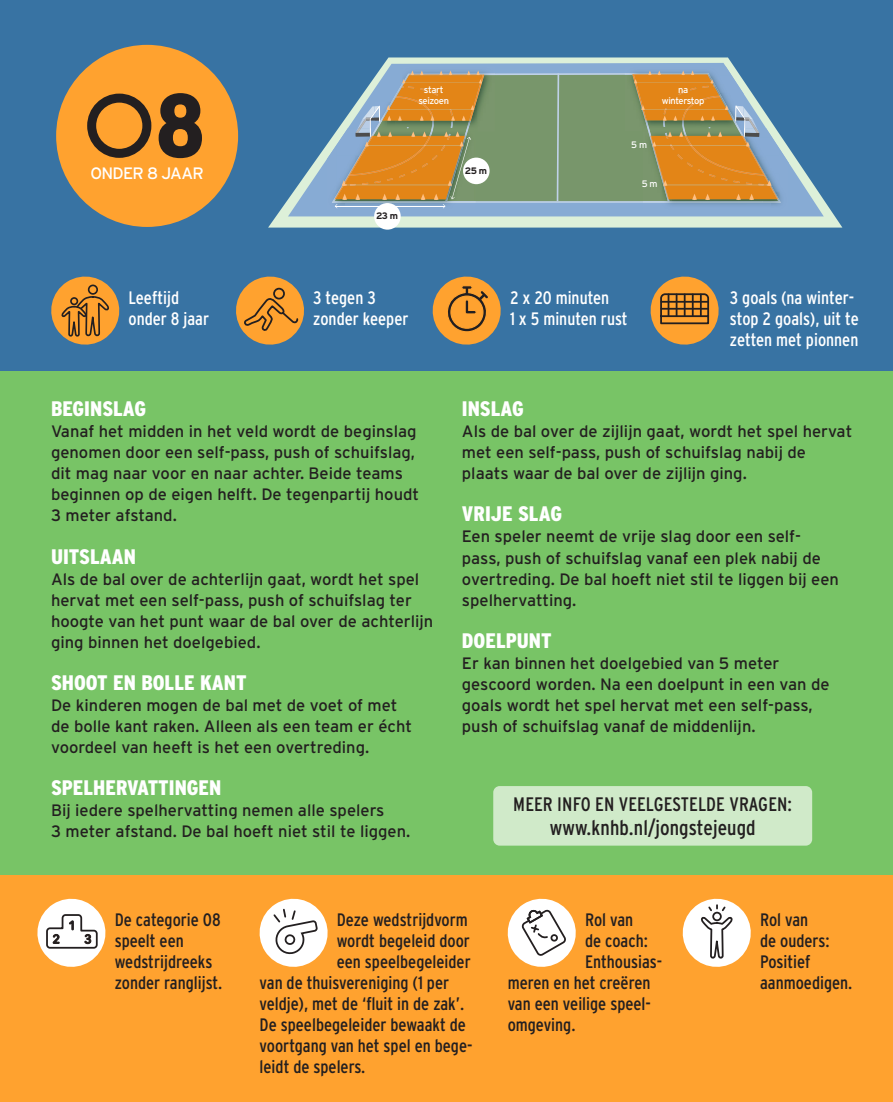
<style>
.page{position:relative;width:893px;height:1102px;background:#fff}
.page>*{position:absolute;margin:0;border:0;box-sizing:border-box;transform-origin:0 0}
.t1{font:900 condensed 21px "Interstate";color:#fff}
.t2{font:condensed 21px "Interstate";letter-spacing:.005em;color:#231f20}
.t3{font:condensed 19.5px "Interstate";letter-spacing:.005em;color:#231f20}
.t4{font:condensed 18px/21px "Interstate";color:#231f20}
.t5{font:condensed 18px/21px "Interstate";color:#fff}
.t6{font:16.5px/21px "Interstate";color:#231f20}
.t7{font:16.5px "Interstate";letter-spacing:-.04em;color:#fff}
.t8{font:9.3px "Interstate";letter-spacing:-.04em;color:#fff}
.t9{font:700 9.3px "Interstate";color:#231f20}
</style>
<div class="page">
<div style="left:0;top:356px;width:893px;height:529px;background:#78c466"></div>
<div style="left:0;top:875px;width:893px;height:226px;background:#ffa22f"></div>
<div style="left:0;top:0;width:893px;height:370px;background:#3873a3"></div>
<svg style="left:268px;top:57px;width:574px;height:170px"></svg>
<svg style="left:288px;top:63px;width:536px;height:153px"></svg>
<div style="left:332px;top:73px;width:449px;height:130px;background:#78966b"></div>
<svg style="left:557px;top:73px;width:2px;height:128px"></svg>
<img style="left:327px;top:145px;width:9px;height:65px">
<img style="left:336px;top:208px;width:9px;height:2px">
<img style="left:345px;top:208px;width:131px;height:2px">
<img style="left:332px;top:187px;width:3px;height:16px">
<img style="left:402px;top:67px;width:93px;height:6px">
<img style="left:484px;top:75px;width:11px;height:56px">
<img style="left:484px;top:73px;width:11px;height:2px">
<img style="left:778px;top:137px;width:2px;height:18px">
<img style="left:780px;top:149px;width:9px;height:61px">
<img style="left:778px;top:155px;width:2px;height:19px">
<img style="left:778px;top:174px;width:2px;height:12px">
<img style="left:771px;top:203px;width:9px;height:7px">
<img style="left:643px;top:203px;width:128px;height:7px">
<img style="left:772px;top:186px;width:9px;height:17px">
<img style="left:643px;top:202px;width:120px;height:1px">
<img style="left:625px;top:67px;width:107px;height:6px">
<img style="left:625px;top:82px;width:7px;height:49px">
<img style="left:625px;top:73px;width:7px;height:9px">
<svg style="left:632px;top:70px;width:146px;height:132px;background:#b29159"></svg>
<svg style="left:335px;top:70px;width:149px;height:138px;background:#b19360"></svg>
<div style="left:56px;top:45px;width:182px;height:182px;background:#ffa22f;border-radius:50%"></div>
<svg style="left:159px;top:93px;width:43px;height:65px"></svg>
<div style="left:87px;top:94px;width:64px;height:64px;border:9px solid #231f20;border-radius:50%"></div>
<svg style="left:51px;top:276px;width:69px;height:69px"></svg>
<svg style="left:236px;top:276px;width:68px;height:69px"></svg>
<svg style="left:432px;top:276px;width:69px;height:69px"></svg>
<svg style="left:650px;top:276px;width:69px;height:69px"></svg>
<hr style="left:684px;top:294px;width:2px;height:22px;background:#231f20">
<hr style="left:692px;top:294px;width:2px;height:22px;background:#231f20">
<hr style="left:700px;top:294px;width:2px;height:22px;background:#231f20">
<hr style="left:661px;top:301px;width:47px;height:1px;background:#231f20">
<hr style="left:661px;top:308px;width:47px;height:1px;background:#231f20">
<div style="left:463px;top:157px;width:27px;height:27px;background:#fff;border-radius:50%"></div>
<div style="left:374px;top:203px;width:27px;height:26px;background:#fff;border-radius:50%"></div>
<svg style="left:37px;top:898px;width:69px;height:69px"></svg>
<svg style="left:259px;top:898px;width:69px;height:69px"></svg>
<svg style="left:682px;top:898px;width:69px;height:69px"></svg>
<svg style="left:507px;top:898px;width:69px;height:69px"></svg>
<div style="left:493px;top:786px;width:319px;height:59px;background:#d0eac9;border-radius:6px"></div>
<p class="t8" style="left:424px;top:84px;width:21px">start</p>
<p class="t8" style="left:418px;top:95px;width:32px">seizoen</p>
<p class="t7" style="left:90px;top:163px;width:115px">ONDER 8 JAAR</p>
<p class="t9" style="left:465px;top:165px;width:24px">25 m</p>
<p class="t9" style="left:376px;top:210px;width:24px">23 m</p>
<p class="t8" style="left:631px;top:139px;width:17px">5 m</p>
<p class="t8" style="left:678px;top:84px;width:12px">na</p>
<p class="t8" style="left:662px;top:95px;width:44px">winterstop</p>
<p class="t8" style="left:642px;top:178px;width:17px">5 m</p>
<p class="t5" style="left:129px;top:287px;width:52px">Leeftijd</p>
<p class="t5" style="left:129px;top:308px;width:82px">onder 8 jaar</p>
<p class="t5" style="left:313px;top:287px;width:64px">3 tegen 3</p>
<p class="t5" style="left:313px;top:308px;width:97px">zonder keeper</p>
<p class="t5" style="left:510px;top:287px;width:101px">2 x 20 minuten</p>
<p class="t5" style="left:510px;top:308px;width:119px">1 x 5 minuten rust</p>
<p class="t5" style="left:730px;top:287px;width:130px">3 goals (na winter&shy;stop 2 goals), uit te zetten met pionnen</p>
<p class="t1" style="left:51px;top:396px;width:97px">BEGINSLAG</p>
<p class="t6" style="left:51px;top:421px;width:370px">Vanaf het midden in het veld wordt de beginslag genomen door een self-pass, push of schuifslag, dit mag naar voor en naar achter. Beide teams beginnen op de eigen helft. De tegenpartij houdt 3 meter afstand.</p>
<p class="t1" style="left:51px;top:543px;width:86px">UITSLAAN</p>
<p class="t6" style="left:51px;top:568px;width:384px">Als de bal over de achterlijn gaat, wordt het spel hervat met een self-pass, push of schuifslag ter hoogte van het punt waar de bal over de achterlijn ging binnen het doelgebied.</p>
<p class="t1" style="left:51px;top:669px;width:197px">SHOOT EN BOLLE KANT</p>
<p class="t6" style="left:51px;top:694px;width:363px">De kinderen mogen de bal met de voet of met de bolle kant raken. Alleen als een team er écht voordeel van heeft is het een overtreding.</p>
<p class="t1" style="left:51px;top:774px;width:172px">SPELHERVATTINGEN</p>
<p class="t6" style="left:51px;top:799px;width:361px">Bij iedere spelhervatting nemen alle spelers<br>3 meter afstand. De bal hoeft niet stil te liggen.</p>
<p class="t1" style="left:462px;top:396px;width:63px">INSLAG</p>
<p class="t6" style="left:462px;top:421px;width:392px">Als de bal over de zijlijn gaat, wordt het spel hervat met een self-pass, push of schuifslag nabij de plaats waar de bal over de zijlijn ging.</p>
<p class="t1" style="left:462px;top:501px;width:102px">VRIJE SLAG</p>
<p class="t6" style="left:462px;top:526px;width:378px">Een speler neemt de vrije slag door een self&shy;pass, push of schuifslag vanaf een plek nabij de overtreding. De bal hoeft niet stil te liggen bij een spelhervatting.</p>
<p class="t1" style="left:462px;top:627px;width:91px">DOELPUNT</p>
<p class="t6" style="left:462px;top:652px;width:369px">Er kan binnen het doelgebied van 5 meter gescoord worden. Na een doelpunt in een van de goals wordt het spel hervat met een self-pass, push of schuifslag vanaf de middenlijn.</p>
<p class="t3" style="left:513px;top:792px;width:280px">MEER INFO EN VEELGESTELDE VRAGEN:</p>
<p class="t2" style="left:550px;top:815px;width:207px">www.knhb.nl/jongstejeugd</p>
<p class="t4" style="left:115px;top:909px;width:109px">De categorie O8 speelt een wedstrijdreeks zonder ranglijst.</p>
<p class="t4" style="left:337px;top:909px;width:133px">Deze wedstrijdvorm</p>
<p class="t4" style="left:337px;top:930px;width:135px">wordt begeleid door</p>
<p class="t4" style="left:337px;top:951px;width:135px">een speelbegeleider</p>
<p class="t4" style="left:260px;top:972px;width:191px">van de thuisvereniging (1 per</p>
<p class="t4" style="left:260px;top:993px;width:206px">veldje), met de ‘fluit in de zak’.</p>
<p class="t4" style="left:260px;top:1014px;width:208px">De speelbegeleider bewaakt de</p>
<p class="t4" style="left:260px;top:1035px;width:214px">voortgang van het spel en bege-</p>
<p class="t4" style="left:260px;top:1056px;width:107px">leidt de spelers.</p>
<p class="t4" style="left:585px;top:909px;width:50px">Rol van</p>
<p class="t4" style="left:585px;top:930px;width:64px">de coach:</p>
<p class="t4" style="left:508px;top:951px;width:156px;text-indent:77px">Enthousias&shy;meren en het creëren van een veilige speel&shy;omgeving.</p>
<p class="t4" style="left:760px;top:909px;width:50px">Rol van</p>
<p class="t4" style="left:760px;top:930px;width:71px">de ouders:<br>Positief</p>
<p class="t4" style="left:760px;top:972px;width:94px">aanmoedigen.</p>
</div>
